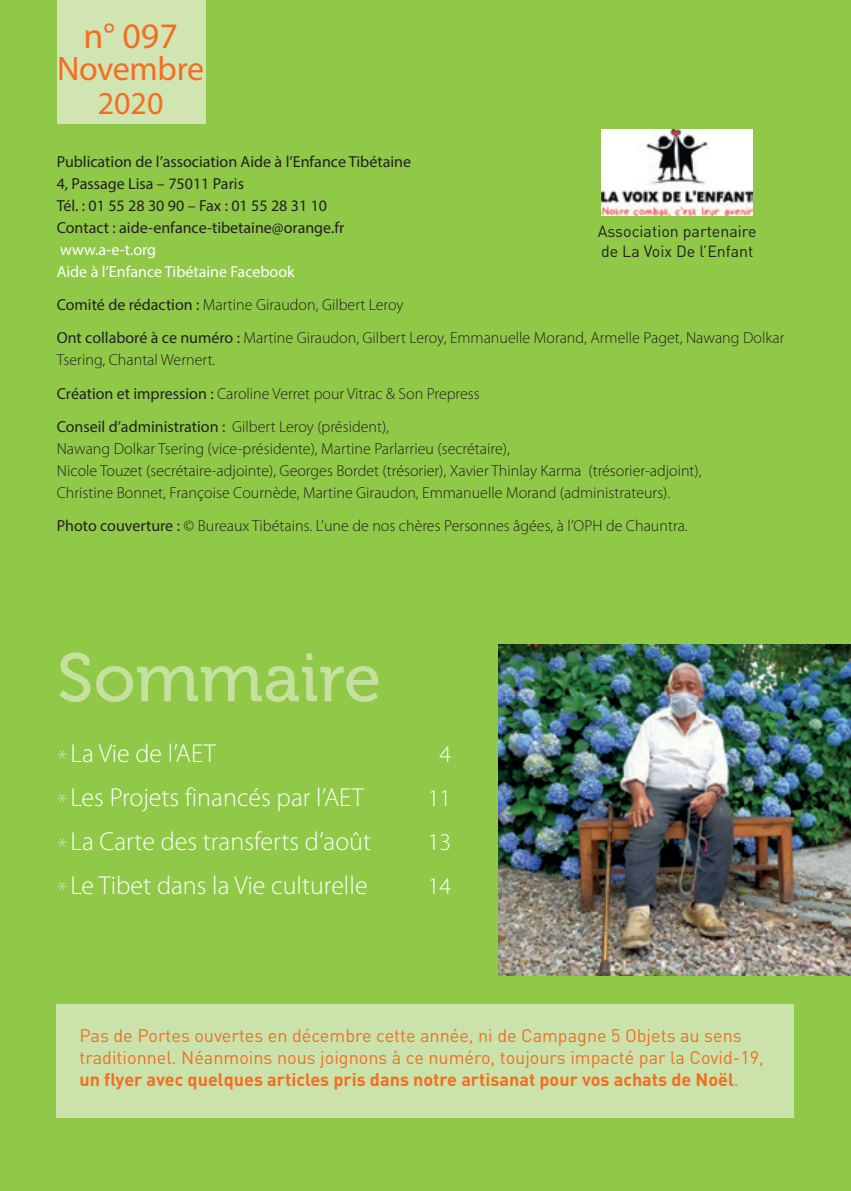
<style>
.page{position:relative;width:851px;height:1191px;background:#fff}
.page>*{position:absolute;margin:0;border:0;box-sizing:border-box;transform-origin:0 0}
.t1{font:68px "Museo 500";color:#c6e0a0}
.t2{font:36px "Myriad Pro";color:#f36e21}
.t3{font:34px "Myriad Pro";letter-spacing:-.01em;color:#f36e21}
.t4{font:32px "Myriad Pro";color:#f36e21}
.t5{font:300 26px "Myriad Pro";color:#fff}
.t6{font:300 24px "Myriad Pro";color:#fff}
.texte_courant{font:18px/22px "DIN";color:#f36e21}
.t7{font:300 16px/22px "Myriad Pro";color:#231f20}
.t8{font:16px/22px "Myriad Pro";color:#231f20}
.texte_courant-2{font:16px/19.2px "DIN";color:#231f20}
.t9{font:16px "Myriad Pro";color:#fff}
.s1{color:#fff}
.s2{font-weight:400}
.s3{font-weight:300}
.s4{color:#c6e0a0}
.s5{font-weight:700}
</style>
<div class="page">
<div style="left:0;top:0;width:850px;height:1191px;background:#90c848"></div>
<img style="left:498px;top:644px;width:352px;height:331px">
<div style="left:57px;top:0;width:149px;height:124px;background:#d1e5b3"></div>
<img style="left:602px;top:129px;width:150px;height:87px">
<div style="left:57px;top:1004px;width:737px;height:114px;background:#cbe3aa"></div>
<p class="t2" style="left:83px;top:14px;width:96px">n° 097</p>
<p class="t3" style="left:57px;top:48px;width:148px">Novembre</p>
<p class="t4" style="left:98px;top:84px;width:67px">2020</p>
<p class="t8" style="left:57px;top:150px;width:356px">Publication de l’association Aide à l’Enfance Tibétaine</p>
<p class="t8" style="left:57px;top:172px;width:272px">4, Passage Lisa – 75011 Paris<br>Tél. : 01 55 28 30 90 – Fax : 01 55 28 31 10</p>
<p class="t8" style="left:57px;top:216px;width:289px">Contact : aide-enfance-tibetaine@orange.fr <span class="s1">www.a-e-t.org</span></p>
<p class="t9" style="left:57px;top:261px;width:239px">Aide à l’Enfance Tibétaine Facebook</p>
<p class="t7" style="left:57px;top:293px;width:348px"><span class="s2">Comité de rédaction :</span> Martine Giraudon, Gilbert Leroy</p>
<p class="t7" style="left:57px;top:327px;width:729px"><span class="s2">Ont collaboré à ce numéro :</span> Martine Giraudon, Gilbert Leroy, Emmanuelle Morand, Armelle Paget, Nawang Dolkar<br>Tsering, Chantal Wernert.</p>
<p class="t7" style="left:57px;top:382px;width:424px"><span class="s2">Création et impression :</span> Caroline Verret pour Vitrac &amp; Son Prepress</p>
<p class="t8" style="left:57px;top:415px;width:334px">Conseil d’administration : <span class="s3">Gilbert Leroy (président),</span></p>
<p class="t7" style="left:57px;top:437px;width:454px">Nawang Dolkar Tsering (vice-présidente), Martine Parlarrieu (secrétaire),</p>
<p class="t7" style="left:57px;top:459px;width:646px">Nicole Touzet (secrétaire-adjointe), Georges Bordet (trésorier), Xavier Thinlay Karma (trésorier-adjoint),</p>
<p class="t7" style="left:57px;top:481px;width:615px">Christine Bonnet, Françoise Cournède, Martine Giraudon, Emmanuelle Morand (administrateurs).</p>
<p class="t7" style="left:57px;top:515px;width:632px"><span class="s2">Photo couverture :</span> © Bureaux Tibétains. L’une de nos chères Personnes âgées, à l’OPH de Chauntra.</p>
<p class="texte_courant-2" style="left:597px;top:222px;width:160px">Association partenaire de La Voix De l’Enfant</p>
<p class="t1" style="left:57px;top:640px;width:326px">Sommaire</p>
<p class="t5" style="left:57px;top:738px;width:160px"><span class="s4">*</span> La Vie de l’AET</p>
<p class="t6" style="left:439px;top:740px;width:13px">4</p>
<p class="t5" style="left:57px;top:782px;width:308px"><span class="s4">*</span> Les Projets financés par l’AET</p>
<p class="t6" style="left:428px;top:784px;width:25px">11</p>
<p class="t5" style="left:57px;top:826px;width:315px"><span class="s4">*</span> La Carte des transferts d’août</p>
<p class="t6" style="left:428px;top:828px;width:25px">13</p>
<p class="t5" style="left:57px;top:870px;width:312px"><span class="s4">*</span> Le Tibet dans la Vie culturelle</p>
<p class="t6" style="left:428px;top:872px;width:25px">14</p>
<p class="texte_courant" style="left:79px;top:1024px;width:686px">Pas de Portes ouvertes en décembre cette année, ni de Campagne 5 Objets au sens traditionnel. Néanmoins nous joignons à ce numéro, toujours impacté par la Covid-19, <span class="s5">un flyer avec quelques articles pris dans notre artisanat pour vos achats de Noël</span>.</p>
</div>
